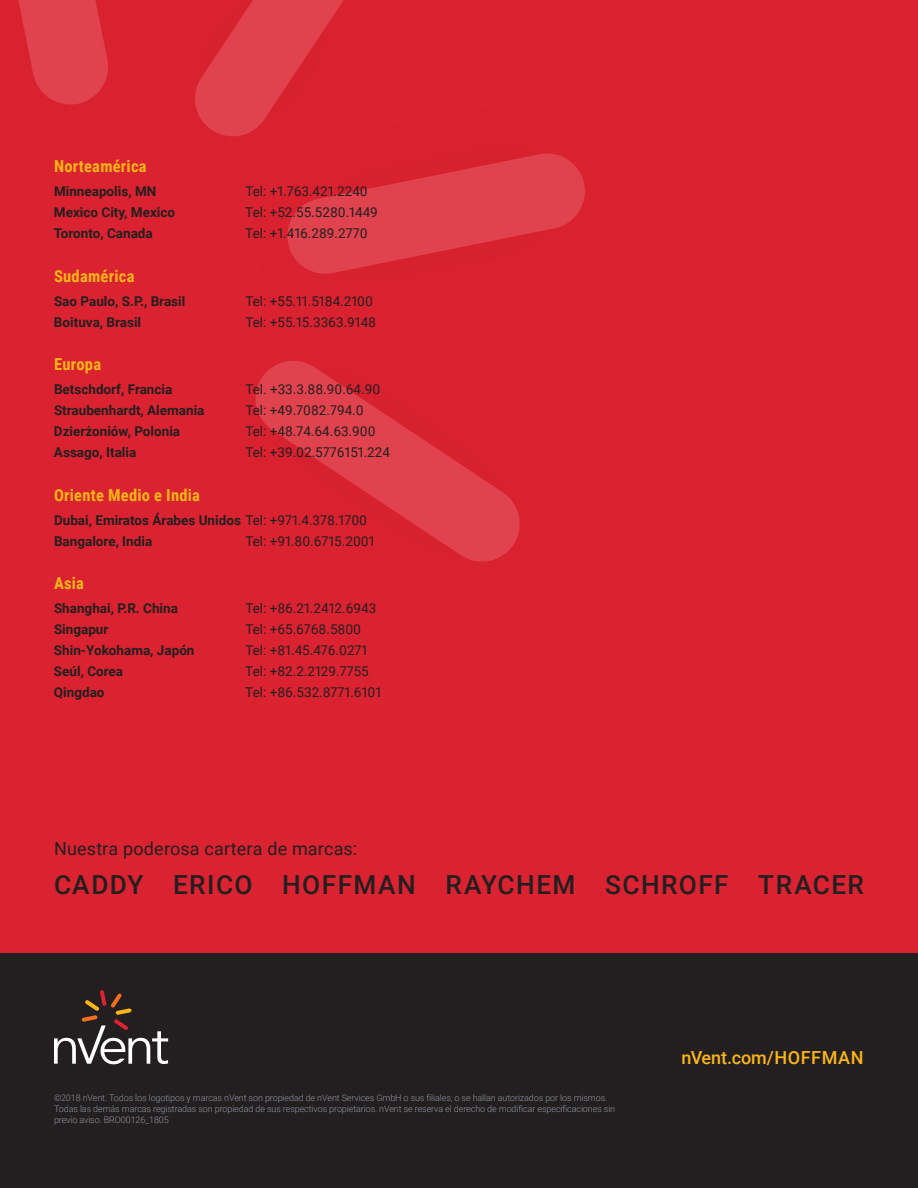
<style>
.page{position:relative;width:918px;height:1188px;background:#fff}
.page>*{position:absolute;margin:0;border:0;box-sizing:border-box;transform-origin:0 0}
.t1{font:500 26.25px "Roboto";letter-spacing:.055em;color:#231f20}
.t2{font:18px "Roboto";letter-spacing:.01em;color:#231f20}
.t3{font:500 18px "Roboto";letter-spacing:.015em;color:#fcb615}
.t4{font:700 16.5px "Roboto Condensed";letter-spacing:.015em;color:#fcb615}
.t5{font:13.5px "Roboto";color:#231f20}
.t6{font:700 13.5px/21px "Roboto";color:#231f20}
.t7{font:300 9px/10.8px "Roboto";letter-spacing:-.01em;color:#8f959e}
.s1{font-weight:400}
</style>
<div class="page">
<div style="left:0;top:0;width:918px;height:953px;background:#db2230"></div>
<svg style="left:18px;top:0;width:90px;height:105px"></svg>
<svg style="left:195px;top:0;width:148px;height:136px"></svg>
<svg style="left:287px;top:153px;width:298px;height:121px"></svg>
<svg style="left:255px;top:361px;width:265px;height:201px"></svg>
<div style="left:0;top:953px;width:918px;height:235px;background:#231f20"></div>
<svg style="left:54px;top:990px;width:114px;height:74px"></svg>
<p class="t4" style="left:54px;top:155px;width:94px">Norteamérica</p>
<p class="t6" style="left:54px;top:181px;width:104px">Minneapolis, MN</p>
<p class="t5" style="left:245px;top:182px;width:124px">Tel: +1.763.421.2240</p>
<p class="t6" style="left:54px;top:202px;width:123px">Mexico City, Mexico</p>
<p class="t5" style="left:245px;top:203px;width:134px">Tel: +52.55.5280.1449</p>
<p class="t6" style="left:54px;top:223px;width:100px">Toronto, Canada</p>
<p class="t5" style="left:245px;top:224px;width:124px">Tel: +1.416.289.2770</p>
<p class="t4" style="left:54px;top:264px;width:82px">Sudamérica</p>
<p class="t6" style="left:54px;top:290px;width:133px">Sao Paulo, S.P., Brasil</p>
<p class="t5" style="left:245px;top:292px;width:129px">Tel: +55.11.5184.2100</p>
<p class="t6" style="left:54px;top:311px;width:89px">Boituva, Brasil</p>
<p class="t5" style="left:245px;top:313px;width:132px">Tel: +55.15.3363.9148</p>
<p class="t4" style="left:54px;top:353px;width:49px">Europa</p>
<p class="t6" style="left:54px;top:379px;width:120px">Betschdorf, Francia</p>
<p class="t5" style="left:245px;top:380px;width:136px">Tel. +33.3.88.90.64.90</p>
<p class="t6" style="left:54px;top:400px;width:152px">Straubenhardt, Alemania</p>
<p class="t5" style="left:245px;top:401px;width:120px">Tel: +49.7082.794.0</p>
<p class="t6" style="left:54px;top:421px;width:128px">Dzierżoniów, Polonia</p>
<p class="t5" style="left:245px;top:422px;width:132px">Tel: +48.74.64.63.900</p>
<p class="t6" style="left:54px;top:442px;width:84px">Assago, Italia</p>
<p class="t5" style="left:245px;top:443px;width:146px">Tel: +39.02.5776151.224</p>
<p class="t4" style="left:54px;top:483px;width:147px">Oriente Medio e India</p>
<p class="t6" style="left:54px;top:509px;width:315px">Dubai, Emiratos Árabes Unidos <span class="s1">Tel: +971.4.378.1700<br></span>Bangalore, India</p>
<p class="t5" style="left:245px;top:532px;width:131px">Tel: +91.80.6715.2001</p>
<p class="t4" style="left:54px;top:572px;width:31px">Asia</p>
<p class="t6" style="left:54px;top:598px;width:126px">Shanghai, P.R. China</p>
<p class="t5" style="left:245px;top:599px;width:132px">Tel: +86.21.2412.6943</p>
<p class="t6" style="left:54px;top:619px;width:56px">Singapur</p>
<p class="t5" style="left:245px;top:620px;width:117px">Tel: +65.6768.5800</p>
<p class="t6" style="left:54px;top:640px;width:142px">Shin-Yokohama, Japón</p>
<p class="t5" style="left:245px;top:641px;width:124px">Tel: +81.45.476.0271</p>
<p class="t6" style="left:54px;top:661px;width:71px">Seúl, Corea</p>
<p class="t5" style="left:245px;top:662px;width:125px">Tel: +82.2.2129.7755</p>
<p class="t6" style="left:54px;top:682px;width:52px">Qingdao</p>
<p class="t5" style="left:245px;top:683px;width:137px">Tel: +86.532.8771.6101</p>
<h2 class="t2" style="left:54px;top:836px;width:305px">Nuestra poderosa cartera de marcas:</h2>
<h1 class="t1" style="left:54px;top:866px;width:811px">CADDY ERICO HOFFMAN RAYCHEM SCHROFF TRACER</h1>
<p class="t7" style="left:54px;top:1092px;width:563px">©2018 nVent. Todos los logotipos y marcas nVent son propiedad de nVent Services GmbH o sus filiales, o se hallan autorizados por los mismos.<br>Todas las demás marcas registradas son propiedad de sus respectivos propietarios. nVent se reserva el derecho de modificar especificaciones sin previo aviso. BRO00126_1805</p>
<h2 class="t3" style="left:682px;top:1045px;width:184px">nVent.com/HOFFMAN</h2>
</div>
